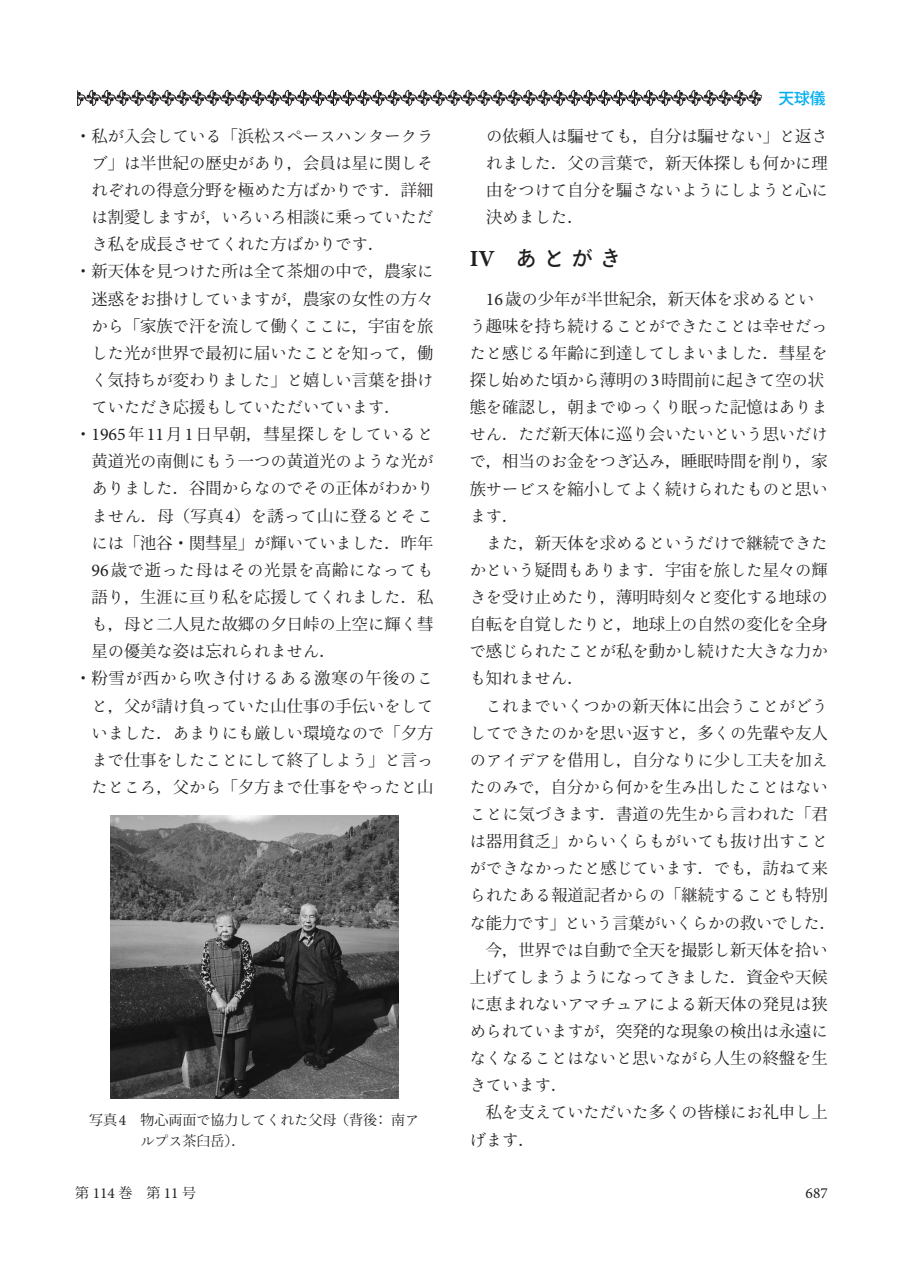
<style>
.page{position:relative;width:903px;height:1275px;background:#fff}
.page>*{position:absolute;margin:0;border:0;box-sizing:border-box;transform-origin:0 0}
.t1{font:500 21px "Ryo Gothic Plus N";color:#231f20}
.t2{font:16.28px/27.1px "Ryo Text Plus N";color:#231f20}
.t3{font:16.28px/27.1px "Koz Min Pro";color:#231f20}
.t4{font:16.28px/27.1px "Ryo Text Plus N";letter-spacing:.045em;color:#231f20}
.t5{font:500 15.75px "Koz Go Pro";color:#00aeef}
.t6{font:15.4px "Minion Pro";color:#231f20}
.t7{font:14px/21px "Koz Min Pro";color:#231f20}
.s1{font-family:"Koz Min Pro"}
.s2{font-family:"Ryo Text Plus N"}
.s3{font-family:"Minion Pro";font-size:17.85px}
.s4{font-family:"Minion Pro";font-size:15.4px}
.s5{font-family:"Minion Pro";font-weight:700;font-size:23.1px}
</style>
<div class="page">
<img style="left:110px;top:815px;width:288px;height:283px">
<svg style="left:77px;top:90px;width:685px;height:16px"></svg>
<p class="t2" style="left:75px;top:122px;width:360px"><span class="s1">・私</span>が<span class="s1">入会</span>している<span class="s1">「浜松</span>スペースハンタークラ</p>
<p class="t3" style="left:91px;top:149px;width:343px"><span class="s2">ブ</span>」<span class="s2">は</span>半世紀<span class="s2">の</span>歴史<span class="s2">があり</span>，会員<span class="s2">は</span>星<span class="s2">に</span>関<span class="s2">しそ</span></p>
<p class="t2" style="left:91px;top:177px;width:343px;text-align:justify">れぞれの<span class="s1">得意分野</span>を<span class="s1">極</span>めた<span class="s1">方</span>ばかりです<span class="s1">．詳細</span>は<span class="s1">割愛</span>しますが<span class="s1">，</span>いろいろ<span class="s1">相談</span>に<span class="s1">乗</span>っていただき<span class="s1">私</span>を<span class="s1">成長</span>させてくれた<span class="s1">方</span>ばかりです<span class="s1">．</span></p>
<p class="t3" style="left:75px;top:257px;width:360px">・新天体<span class="s2">を</span>見<span class="s2">つけた</span>所<span class="s2">は</span>全<span class="s2">て</span>茶畑<span class="s2">の</span>中<span class="s2">で</span>，農家<span class="s2">に</span></p>
<p class="t2" style="left:91px;top:285px;width:343px;text-align:justify"><span class="s1">迷惑</span>をお<span class="s1">掛</span>けしていますが<span class="s1">，農家</span>の<span class="s1">女性</span>の<span class="s1">方々</span>から<span class="s1">「家族</span>で<span class="s1">汗</span>を<span class="s1">流</span>して<span class="s1">働</span>くここに<span class="s1">，宇宙</span>を<span class="s1">旅</span>した<span class="s1">光</span>が<span class="s1">世界</span>で<span class="s1">最初</span>に<span class="s1">届</span>いたことを<span class="s1">知</span>って<span class="s1">，働</span>く<span class="s1">気持</span>ちが<span class="s1">変</span>わりました<span class="s1">」</span>と<span class="s1">嬉</span>しい<span class="s1">言葉</span>を<span class="s1">掛</span>けていただき<span class="s1">応援</span>もしていただいています<span class="s1">．</span></p>
<p class="t3" style="left:75px;top:420px;width:360px">・ <span class="s3">1965</span>年<span class="s3">11</span>月<span class="s3">1</span>日早朝，彗星探<span class="s2">しをしていると</span></p>
<p class="t2" style="left:91px;top:448px;width:343px;text-align:justify"><span class="s1">黄道光</span>の<span class="s1">南側</span>にもう<span class="s1">一</span>つの<span class="s1">黄道光</span>のような<span class="s1">光</span>がありました<span class="s1">．谷間</span>からなのでその<span class="s1">正体</span>がわかりません<span class="s1">．母（写真</span><span class="s3">4</span><span class="s1">）</span>を<span class="s1">誘</span>って<span class="s1">山</span>に<span class="s1">登</span>るとそこ</p>
<p class="t3" style="left:91px;top:529px;width:343px"><span class="s2">には</span>「池谷・関彗星」<span class="s2">が</span>輝<span class="s2">いていました</span>．昨年</p>
<p class="t4" style="left:91px;top:556px;width:343px"><span class="s3">96</span><span class="s1">歳</span>で<span class="s1">逝</span>った<span class="s1">母</span>はその<span class="s1">光景</span>を<span class="s1">高齢</span>になっても<span class="s1">語</span>り<span class="s1">，生涯</span>に<span class="s1">亘</span>り<span class="s1">私</span>を<span class="s1">応援</span>してくれました<span class="s1">．私</span></p>
<p class="t3" style="left:91px;top:610px;width:343px"><span class="s2">も</span>，母<span class="s2">と</span>二人見<span class="s2">た</span>故郷<span class="s2">の</span>夕日峠<span class="s2">の</span>上空<span class="s2">に</span>輝<span class="s2">く</span>彗</p>
<p class="t2" style="left:91px;top:638px;width:246px"><span class="s1">星</span>の<span class="s1">優美</span>な<span class="s1">姿</span>は<span class="s1">忘</span>れられません<span class="s1">．</span></p>
<p class="t2" style="left:75px;top:665px;width:360px"><span class="s1">・粉雪</span>が<span class="s1">西</span>から<span class="s1">吹</span>き<span class="s1">付</span>けるある<span class="s1">激寒</span>の<span class="s1">午後</span>のこ</p>
<p class="t2" style="left:91px;top:692px;width:343px">と<span class="s1">，父</span>が<span class="s1">請</span>け<span class="s1">負</span>っていた<span class="s1">山仕事</span>の<span class="s1">手伝</span>いをして</p>
<p class="t2" style="left:91px;top:719px;width:343px">いました<span class="s1">．</span>あまりにも<span class="s1">厳</span>しい<span class="s1">環境</span>なので<span class="s1">「夕方</span></p>
<p class="t2" style="left:91px;top:746px;width:343px">まで<span class="s1">仕事</span>をしたことにして<span class="s1">終了</span>しよう<span class="s1">」</span>と<span class="s1">言</span>っ</p>
<p class="t2" style="left:91px;top:773px;width:343px">たところ<span class="s1">，父</span>から<span class="s1">「夕方</span>まで<span class="s1">仕事</span>をやったと<span class="s1">山</span></p>
<p class="t7" style="left:140px;top:1109px;width:280px;text-indent:-51px">写真<span class="s4">4</span> 物心両面<span class="s2">で</span>協力<span class="s2">してくれた</span>父母（背後：南<span class="s2">アルプス</span>茶臼岳）．</p>
<p class="t5" style="left:763px;top:88px;width:64px">　天球儀</p>
<p class="t2" style="left:486px;top:122px;width:343px">の<span class="s1">依頼人</span>は<span class="s1">騙</span>せても<span class="s1">，自分</span>は<span class="s1">騙</span>せない<span class="s1">」</span>と<span class="s1">返</span>さ</p>
<p class="t3" style="left:486px;top:149px;width:343px"><span class="s2">れました</span>．父<span class="s2">の</span>言葉<span class="s2">で</span>，新天体探<span class="s2">しも</span>何<span class="s2">かに</span>理</p>
<p class="t2" style="left:486px;top:177px;width:343px"><span class="s1">由</span>をつけて<span class="s1">自分</span>を<span class="s1">騙</span>さないようにしようと<span class="s1">心</span>に<span class="s1">決</span>めました<span class="s1">．</span></p>
<p class="t1" style="left:470px;top:245px;width:153px"><span class="s5">IV</span> あとがき</p>
<p class="t3" style="left:486px;top:284px;width:330px"><span class="s3">16</span>歳<span class="s2">の</span>少年<span class="s2">が</span>半世紀余，新天体<span class="s2">を</span>求<span class="s2">めるとい</span></p>
<p class="t2" style="left:470px;top:312px;width:360px">う<span class="s1">趣味</span>を<span class="s1">持</span>ち<span class="s1">続</span>けることができたことは<span class="s1">幸</span>せだったと<span class="s1">感</span>じる<span class="s1">年齢</span>に<span class="s1">到達</span>してしまいました<span class="s1">．彗星</span>を</p>
<p class="t3" style="left:470px;top:366px;width:356px">探<span class="s2">し</span>始<span class="s2">めた</span>頃<span class="s2">から</span>薄明<span class="s2">の</span><span class="s3">3</span>時間前<span class="s2">に</span>起<span class="s2">きて</span>空<span class="s2">の</span>状</p>
<p class="t2" style="left:470px;top:394px;width:360px"><span class="s1">態</span>を<span class="s1">確認</span>し<span class="s1">，朝</span>までゆっくり<span class="s1">眠</span>った<span class="s1">記憶</span>はありません<span class="s1">．</span>ただ<span class="s1">新天体</span>に<span class="s1">巡</span>り<span class="s1">会</span>いたいという<span class="s1">思</span>いだけ</p>
<p class="t3" style="left:470px;top:447px;width:360px"><span class="s2">で</span>，相当<span class="s2">のお</span>金<span class="s2">をつぎ</span>込<span class="s2">み</span>，睡眠時間<span class="s2">を</span>削<span class="s2">り</span>，家</p>
<p class="t2" style="left:470px;top:475px;width:360px"><span class="s1">族</span>サービスを<span class="s1">縮小</span>してよく<span class="s1">続</span>けられたものと<span class="s1">思</span>います<span class="s1">．</span></p>
<p class="t2" style="left:470px;top:529px;width:360px;text-align:right">また<span class="s1">，新天体</span>を<span class="s1">求</span>めるというだけで<span class="s1">継続</span>できたかという<span class="s1">疑問</span>もあります<span class="s1">．宇宙</span>を<span class="s1">旅</span>した<span class="s1">星々</span>の<span class="s1">輝</span></p>
<p class="t3" style="left:470px;top:583px;width:360px"><span class="s2">きを</span>受<span class="s2">け</span>止<span class="s2">めたり</span>，薄明時刻々<span class="s2">と</span>変化<span class="s2">する</span>地球<span class="s2">の</span>自転<span class="s2">を</span>自覚<span class="s2">したりと</span>，地球上<span class="s2">の</span>自然<span class="s2">の</span>変化<span class="s2">を</span>全身</p>
<p class="t2" style="left:470px;top:638px;width:360px">で<span class="s1">感</span>じられたことが<span class="s1">私</span>を<span class="s1">動</span>かし<span class="s1">続</span>けた<span class="s1">大</span>きな<span class="s1">力</span>かも<span class="s1">知</span>れません<span class="s1">．</span></p>
<p class="t2" style="left:470px;top:692px;width:368px;text-align:center">これまでいくつかの<span class="s1">新天体</span>に<span class="s1">出会</span>うことがどう<br>してできたのかを<span class="s1">思</span>い<span class="s1">返</span>すと<span class="s1">，多</span>くの<span class="s1">先輩</span>や<span class="s1">友人</span>のアイデアを<span class="s1">借用</span>し<span class="s1">，自分</span>なりに<span class="s1">少</span>し<span class="s1">工夫</span>を<span class="s1">加</span>えたのみで<span class="s1">，自分</span>から<span class="s1">何</span>かを<span class="s1">生</span>み<span class="s1">出</span>したことはないことに<span class="s1">気</span>づきます<span class="s1">．書道</span>の<span class="s1">先生</span>から<span class="s1">言</span>われた<span class="s1">「君</span>は<span class="s1">器用貧乏」</span>からいくらもがいても<span class="s1">抜</span>け<span class="s1">出</span>すことができなかったと<span class="s1">感</span>じています<span class="s1">．</span>でも<span class="s1">，訪</span>ねて<span class="s1">来</span>られたある<span class="s1">報道記者</span>からの<span class="s1">「継続</span>することも<span class="s1">特別</span>な<span class="s1">能力</span>です<span class="s1">」</span>という<span class="s1">言葉</span>がいくらかの<span class="s1">救</span>いでした<span class="s1">．</span></p>
<p class="t3" style="left:486px;top:935px;width:343px">今，世界<span class="s2">では</span>自動<span class="s2">で</span>全天<span class="s2">を</span>撮影<span class="s2">し</span>新天体<span class="s2">を</span>拾<span class="s2">い</span></p>
<p class="t2" style="left:470px;top:963px;width:360px;text-align:justify"><span class="s1">上</span>げてしまうようになってきました<span class="s1">．資金</span>や<span class="s1">天候</span>に<span class="s1">恵</span>まれないアマチュアによる<span class="s1">新天体</span>の<span class="s1">発見</span>は<span class="s1">狭</span>められていますが<span class="s1">，突発的</span>な<span class="s1">現象</span>の<span class="s1">検出</span>は<span class="s1">永遠</span>になくなることはないと<span class="s1">思</span>いながら<span class="s1">人生</span>の<span class="s1">終盤</span>を<span class="s1">生</span>きています<span class="s1">．</span></p>
<p class="t2" style="left:470px;top:1099px;width:360px;text-indent:16px"><span class="s1">私</span>を<span class="s1">支</span>えていただいた<span class="s1">多</span>くの<span class="s1">皆様</span>にお<span class="s1">礼申</span>し<span class="s1">上</span>げます<span class="s1">．</span></p>
<p class="t7" style="left:75px;top:1182px;width:122px">第 <span class="s4">114</span> 巻　第 <span class="s4">11</span> 号</p>
<p class="t6" style="left:805px;top:1182px;width:24px">687</p>
</div>
